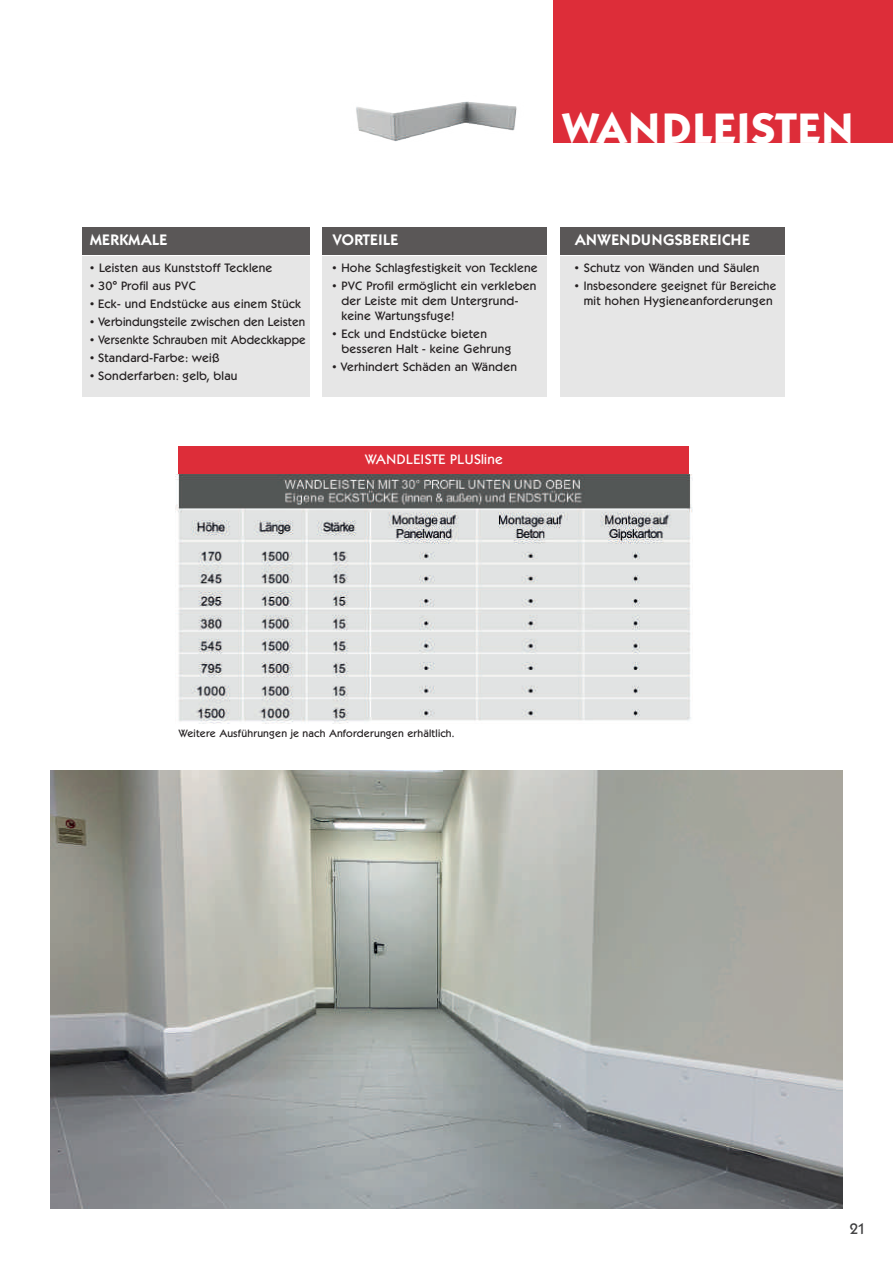
<style>
.page{position:relative;width:893px;height:1263px;background:#fff}
.page>*{position:absolute;margin:0;border:0;box-sizing:border-box;transform-origin:0 0}
.t1{font:700 42px "Kabel ITCBQ";letter-spacing:.03em;color:#fff}
.t2{font:600 15px "Kabel ITCBQ";letter-spacing:.04em;color:#fff}
.t3{font:600 15px "Kabel ITCBQ";letter-spacing:.02em;color:#fff}
.t4{font:500 15px "Kabel ITCBQ";color:#3e3e3f}
.t5{font:500 13.5px "Kabel ITCBQ";letter-spacing:.02em;color:#fff}
.t6{font:500 12px/15px "Kabel ITCBQ";letter-spacing:.02em;color:#231f20}
.t7{font:500 10.5px "Kabel ITCBQ";letter-spacing:.02em;color:#231f20}
</style>
<div class="page">
<div style="left:553px;top:0;width:340px;height:142px;background:#dd2d39"></div>
<img style="left:50px;top:770px;width:793px;height:439px">
<img style="left:356px;top:101px;width:161px;height:40px">
<div style="left:82px;top:227px;width:227px;height:27px;background:#5a5757"></div>
<div style="left:323px;top:227px;width:224px;height:27px;background:#5a5757"></div>
<div style="left:560px;top:227px;width:225px;height:27px;background:#5a5757"></div>
<div style="left:82px;top:256px;width:227px;height:141px;background:#e6e6e6"></div>
<div style="left:323px;top:256px;width:224px;height:141px;background:#e6e6e6"></div>
<div style="left:560px;top:256px;width:225px;height:141px;background:#e6e6e6"></div>
<img style="left:175px;top:474px;width:517px;height:250px">
<div style="left:179px;top:447px;width:510px;height:27px;background:#dd2d39"></div>
<h1 class="t1" style="left:562px;top:104px;width:293px">WANDLEISTEN</h1>
<p class="t2" style="left:90px;top:231px;width:78px">MERKMALE</p>
<p class="t6" style="left:90px;top:261px;width:184px">• Leisten aus Kunststoff Tecklene</p>
<p class="t6" style="left:90px;top:279px;width:107px">• 30° Profil aus PVC</p>
<p class="t6" style="left:90px;top:297px;width:213px">• Eck- und Endstücke aus einem Stück</p>
<p class="t6" style="left:90px;top:315px;width:217px">• Verbindungsteile zwischen den Leisten</p>
<p class="t6" style="left:90px;top:333px;width:217px">• Versenkte Schrauben mit Abdeckkappe</p>
<p class="t6" style="left:90px;top:351px;width:131px">• Standard-Farbe: weiß</p>
<p class="t6" style="left:90px;top:369px;width:149px">• Sonderfarben: gelb, blau</p>
<p class="t3" style="left:332px;top:231px;width:67px">VORTEILE</p>
<p class="t6" style="left:332px;top:261px;width:207px">• Hohe Schlagfestigkeit von Tecklene</p>
<p class="t6" style="left:341px;top:279px;width:197px;text-indent:-9px">• PVC Profil ermöglicht ein verkleben der Leiste mit dem Untergrund&shy;keine Wartungsfuge!</p>
<p class="t6" style="left:341px;top:327px;width:171px;text-indent:-9px">• Eck und Endstücke bieten besseren Halt - keine Gehrung</p>
<p class="t6" style="left:332px;top:360px;width:186px">• Verhindert Schäden an Wänden</p>
<p class="t5" style="left:365px;top:452px;width:139px">WANDLEISTE PLUSline</p>
<p class="t2" style="left:575px;top:231px;width:176px">ANWENDUNGSBEREICHE</p>
<p class="t6" style="left:575px;top:261px;width:186px">• Schutz von Wänden und Säulen</p>
<p class="t6" style="left:575px;top:279px;width:203px;text-align:center">• Insbesondere geeignet für Bereiche mit hohen Hygieneanforderungen</p>
<p class="t7" style="left:179px;top:727px;width:277px">Weitere Ausführungen je nach Anforderungen erhältlich.</p>
<p class="t4" style="left:849px;top:1220px;width:18px">21</p>
</div>
